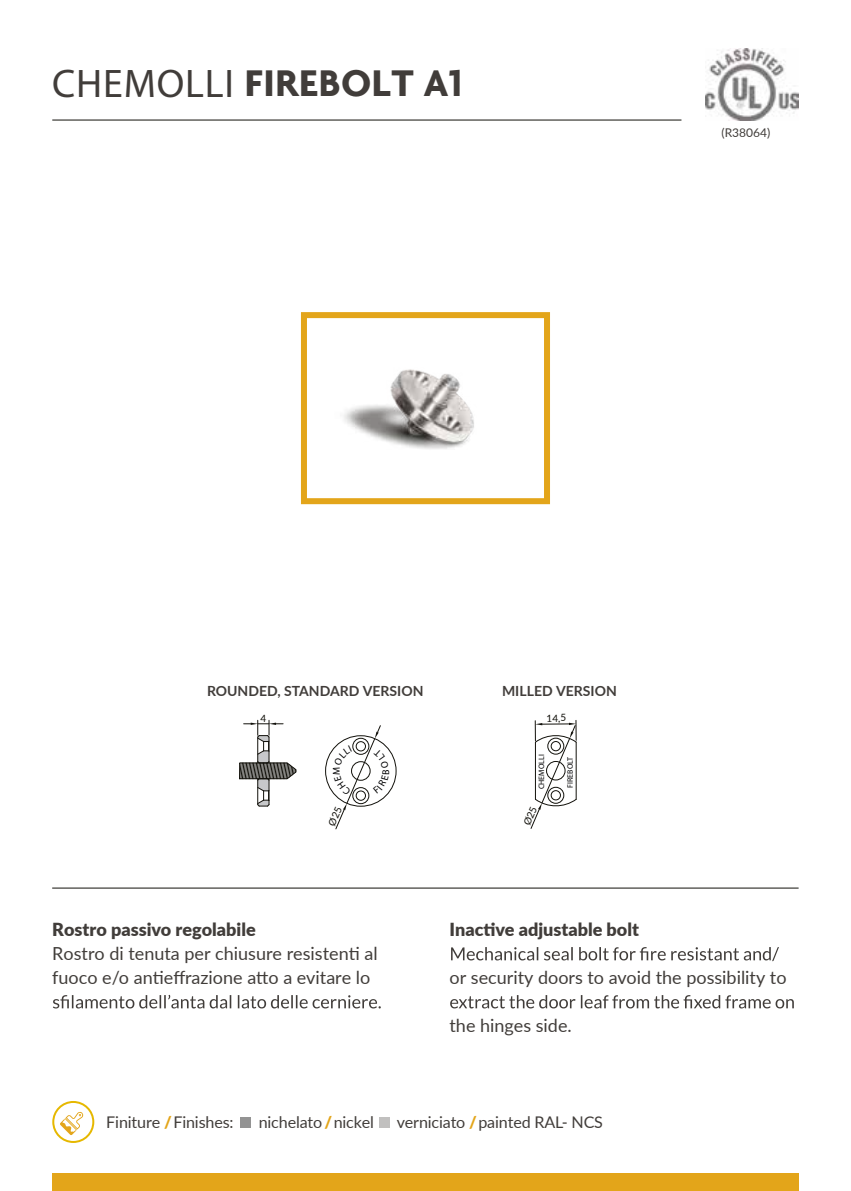
<style>
.page{position:relative;width:851px;height:1191px;background:#fff}
.page>*{position:absolute;margin:0;border:0;box-sizing:border-box;transform-origin:0 0}
.t1{font:700 40px "Agenda";letter-spacing:.015em;color:#413d3a}
.t2{font:18px/24px "Lato";color:#413d3a}
.t3{font:900 18px "Lato";color:#413d3a}
.t4{font:16.2px "Lato";letter-spacing:-.01em;color:#413d3a}
.t5{font:700 14px "Lato";color:#413d3a}
.t6{font:12px "Lato";color:#413d3a}
.t7{font:10px "Lato";color:#12110b}
.t8{font:300 10px "Agenda";color:#020203}
.t9{font:300 8px "Agenda";color:#020203}
.s1{font-weight:300}
.s2{font-weight:900;color:#e3a51a}
</style>
<div class="page">
<hr style="left:52px;top:887px;width:746px;height:1px;background:#12110b">
<hr style="left:52px;top:120px;width:629px;height:1px;background:#12110b">
<svg style="left:53px;top:994px;width:328px;height:14px"></svg>
<svg style="left:451px;top:947px;width:327px;height:14px"></svg>
<svg style="left:450px;top:995px;width:343px;height:13px"></svg>
<div style="left:301px;top:312px;width:249px;height:192px;border:6px solid #e3a51a"></div>
<img style="left:344px;top:369px;width:130px;height:80px">
<svg style="left:60px;top:1112px;width:23px;height:23px"></svg>
<div style="left:52px;top:1101px;width:42px;height:42px;border:2px solid #e6b800;border-radius:50%"></div>
<img style="left:705px;top:48px;width:93px;height:72px">
<div style="left:240px;top:1116px;width:11px;height:11px;background:#939393"></div>
<div style="left:379px;top:1116px;width:11px;height:11px;background:#c1c0bf"></div>
<svg style="left:239px;top:720px;width:57px;height:86px"></svg>
<div style="left:52px;top:1174px;width:746px;height:17px;background:#e3a51a"></div>
<svg style="left:328px;top:725px;width:61px;height:104px"></svg>
<svg style="left:530px;top:720px;width:46px;height:109px"></svg>
<h1 class="t1" style="left:52px;top:59px;width:412px"><span class="s1">CHEMOLLI</span> FIREBOLT A1</h1>
<p class="t6" style="left:721px;top:124px;width:50px">(R38064)</p>
<p class="t5" style="left:207px;top:681px;width:218px">ROUNDED, STANDARD VERSION</p>
<p class="t5" style="left:502px;top:681px;width:116px">MILLED VERSION</p>
<p class="t7" style="left:260px;top:711px;width:7px">4</p>
<p class="t8" style="left:330px;top:775px;width:10px;rotate:-90deg">M</p>
<p class="t7" style="left:546px;top:711px;width:21px;rotate:-1deg">14,5</p>
<p class="t9" style="left:536px;top:789px;width:36px;rotate:-90deg">CHEMOLLI</p>
<p class="t9" style="left:565px;top:787px;width:32px;rotate:-90deg">FIREBOLT</p>
<p class="t3" style="left:52px;top:916px;width:205px">Rostro passivo regolabile</p>
<p class="t2" style="left:52px;top:941px;width:327px">Rostro di tenuta per chiusure resistenti al fuoco e/o antieffrazione atto a evitare lo</p>
<p class="t3" style="left:449px;top:916px;width:191px">Inactive adjustable bolt</p>
<p class="t2" style="left:449px;top:965px;width:338px">or security doors to avoid the possibility to</p>
<p class="t2" style="left:449px;top:1013px;width:124px">the hinges side.</p>
<p class="t4" style="left:106px;top:1110px;width:129px">Finiture <span class="s2">/</span>Finishes:</p>
<p class="t4" style="left:259px;top:1110px;width:117px">nichelato<span class="s2">/</span>nickel</p>
<p class="t4" style="left:397px;top:1110px;width:207px">verniciato <span class="s2">/</span>painted RAL- NCS</p>
</div>
